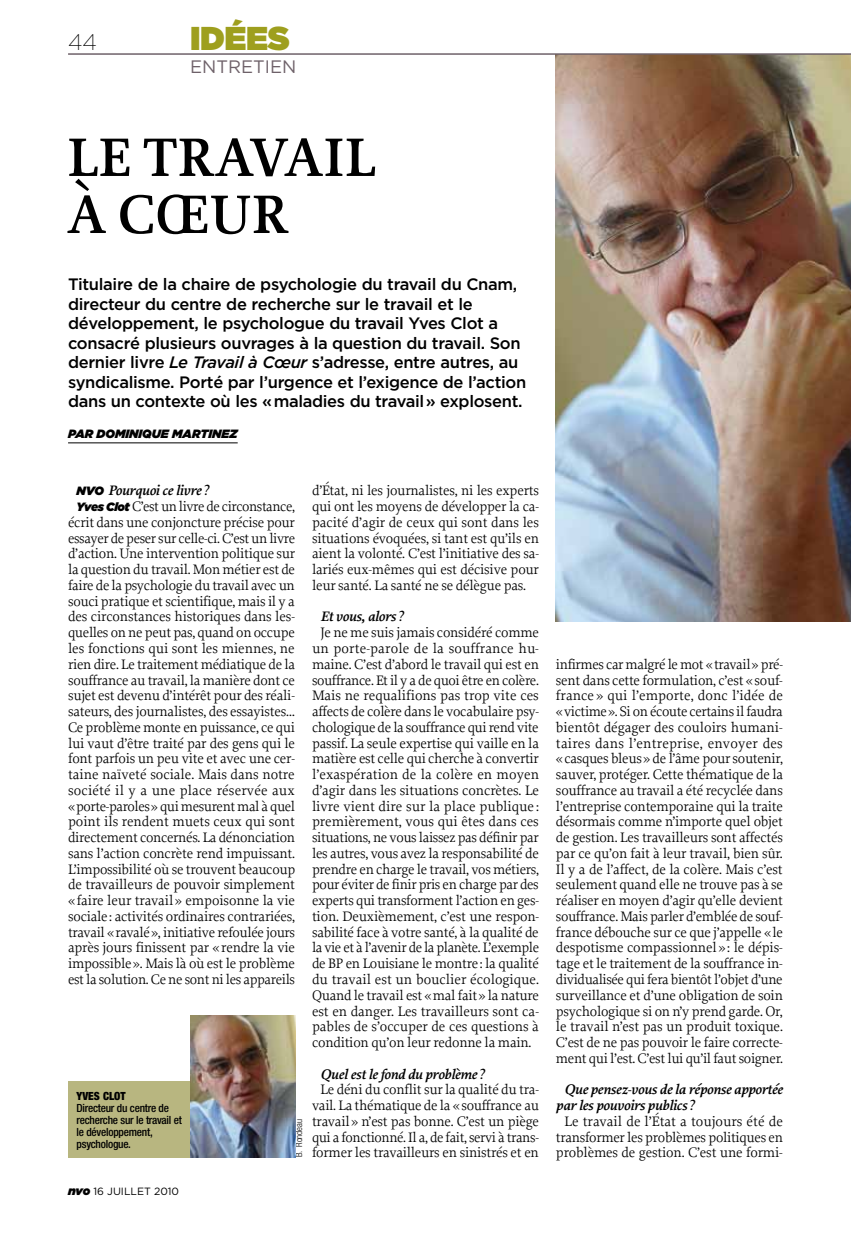
<style>
.page{position:relative;width:851px;height:1234px;background:#fff}
.page>*{position:absolute;margin:0;border:0;box-sizing:border-box;transform-origin:0 0}
.t1{font:600 57px/57px "Proforma";color:#000}
.t2{font:900 33px "Gotham";letter-spacing:-.01em;color:#9e9f1e}
.t3{font:200 22.5px "Gotham";color:#000}
.t4{font:18px "Gotham";color:#6e6169}
.t5{font:500 16.5px/19.5px "Gotham";letter-spacing:-.02em;color:#000}
.t6{font:14.4px/15.8px "Proforma";letter-spacing:-.015em;color:#000;text-align:center}
.t7{font:italic 600 14.4px/15.8px "Proforma";letter-spacing:-.015em;color:#000}
.t8{font:14.4px "Proforma";letter-spacing:.01em;color:#000}
.t9{font:italic 900 12px "Gotham";color:#000}
.t10{font:500 condensed 11.25px/12px "Helvetica Neue";letter-spacing:-.02em;color:#000}
.t11{font:900 condensed 11.25px "Helvetica Neue";color:#000}
.t12{font:10.5px "Gotham";color:#000}
.t13{font:300 condensed 9px "Helvetica Neue";letter-spacing:-.01em;color:#000}
.s1{font-style:italic}
.s2{font-family:"Gotham";font-weight:900;font-size:12px}
.s3{font-family:"Gotham";font-weight:900;font-style:italic;font-size:12px}
.s4{font-weight:900;font-style:italic;font-size:12px}
</style>
<div class="page">
<hr style="left:68px;top:442px;width:170px;height:1px;background:#000">
<img style="left:555px;top:55px;width:295px;height:566px">
<div style="left:68px;top:1080px;width:126px;height:77px;background:#b8b680"></div>
<img style="left:190px;top:1015px;width:105px;height:142px">
<hr style="left:68px;top:53px;width:782px;height:2px;background:#6e6169">
<h3 class="t3" style="left:68px;top:30px;width:30px">44</h3>
<h2 class="t2" style="left:190px;top:19px;width:101px">IDÉES</h2>
<p class="t4" style="left:190px;top:57px;width:108px">ENTRETIEN</p>
<h1 class="t1" style="left:67px;top:129px;width:307px">LE TRAVAIL<br>À CŒUR</h1>
<p class="t5" style="left:68px;top:274px;width:459px">Titulaire de la chaire de psychologie du travail du Cnam, directeur du centre de recherche sur le travail et le développement, le psychologue du travail Yves Clot a consacré plusieurs ouvrages à la question du travail. Son dernier livre <span class="s1">Le Travail à Cœur</span> s’adresse, entre autres, au syndicalisme. Porté par l’urgence et l’exigence de l’action dans un contexte où les «maladies du travail» explosent.</p>
<p class="t9" style="left:68px;top:427px;width:171px">PAR DOMINIQUE MARTINEZ</p>
<p class="t7" style="left:77px;top:482px;width:133px"><span class="s2">NVO</span> Pourquoi ce livre?</p>
<p class="t6" style="left:77px;top:498px;width:220px"><span class="s3">YVES CLOT</span> C’est un livre de circonstance,</p>
<p class="t6" style="left:68px;top:514px;width:228px">écrit dans une conjoncture précise pour</p>
<p class="t6" style="left:68px;top:529px;width:228px">essayer de peser sur celle-ci. C’est un livre</p>
<p class="t6" style="left:68px;top:545px;width:228px">d’action. Une intervention politique sur</p>
<p class="t6" style="left:68px;top:561px;width:228px">la question du travail. Mon métier est de</p>
<p class="t6" style="left:68px;top:577px;width:228px">faire de la psychologie du travail avec un</p>
<p class="t6" style="left:68px;top:592px;width:228px">souci pratique et scientifique, mais il y a</p>
<p class="t6" style="left:68px;top:608px;width:228px">des circonstances historiques dans les-</p>
<p class="t6" style="left:68px;top:624px;width:228px">quelles on ne peut pas, quand on occupe</p>
<p class="t6" style="left:68px;top:640px;width:228px">les fonctions qui sont les miennes, ne</p>
<p class="t6" style="left:68px;top:655px;width:228px">rien dire. Le traitement médiatique de la</p>
<p class="t6" style="left:68px;top:671px;width:228px">souffrance au travail, la manière dont ce</p>
<p class="t6" style="left:68px;top:687px;width:228px">sujet est devenu d’intérêt pour des réali-</p>
<p class="t6" style="left:68px;top:703px;width:228px">sateurs, des journalistes, des essayistes…</p>
<p class="t6" style="left:68px;top:718px;width:228px">Ce problème monte en puissance, ce qui</p>
<p class="t6" style="left:68px;top:734px;width:228px">lui vaut d’être traité par des gens qui le</p>
<p class="t6" style="left:68px;top:750px;width:228px">font parfois un peu vite et avec une cer-</p>
<p class="t6" style="left:68px;top:766px;width:228px">taine naïveté sociale. Mais dans notre</p>
<p class="t8" style="left:68px;top:781px;width:228px">société il y a une place réservée aux</p>
<p class="t6" style="left:68px;top:797px;width:228px">«porte-paroles» qui mesurent mal à quel</p>
<p class="t6" style="left:68px;top:813px;width:228px">point ils rendent muets ceux qui sont</p>
<p class="t6" style="left:68px;top:829px;width:228px">directement concernés. La dénonciation</p>
<p class="t6" style="left:68px;top:844px;width:228px">sans l’action concrète rend impuissant.</p>
<p class="t6" style="left:68px;top:860px;width:228px">L’impossibilité où se trouvent beaucoup</p>
<p class="t6" style="left:68px;top:876px;width:228px">de travailleurs de pouvoir simplement</p>
<p class="t6" style="left:68px;top:892px;width:228px">«faire leur travail» empoisonne la vie</p>
<p class="t6" style="left:68px;top:907px;width:228px">sociale: activités ordinaires contrariées,</p>
<p class="t6" style="left:68px;top:923px;width:228px">travail «ravalé», initiative refoulée jours</p>
<p class="t6" style="left:68px;top:939px;width:228px">après jours finissent par «rendre la vie</p>
<p class="t6" style="left:68px;top:955px;width:228px">impossible». Mais là où est le problème</p>
<p class="t6" style="left:68px;top:970px;width:228px">est la solution. Ce ne sont ni les appareils</p>
<p class="t11" style="left:77px;top:1088px;width:51px">YVES CLOT</p>
<p class="t10" style="left:77px;top:1101px;width:107px">Directeur du centre de recherche sur le travail et le développement, psychologue.</p>
<p class="t13" style="left:294px;top:1157px;width:39px;rotate:-90deg">B. Rondeau</p>
<p class="t6" style="left:312px;top:482px;width:228px;text-align:justify">d’État, ni les journalistes, ni les experts qui ont les moyens de développer la ca&shy;pacité d’agir de ceux qui sont dans les situations évoquées, si tant est qu’ils en aient la volonté. C’est l’initiative des sa&shy;lariés eux-mêmes qui est décisive pour leur santé. La santé ne se délègue pas.</p>
<p class="t7" style="left:320px;top:608px;width:84px">Et vous, alors?</p>
<p class="t6" style="left:312px;top:624px;width:228px">Je ne me suis jamais considéré comme un porte-parole de la souffrance hu&shy;maine. C’est d’abord le travail qui est en souffrance. Et il y a de quoi être en colère.<br>Mais ne requalifions pas trop vite ces affects de colère dans le vocabulaire psy&shy;chologique de la souffrance qui rend vite passif. La seule expertise qui vaille en la matière est celle qui cherche à convertir l’exaspération de la colère en moyen d’agir dans les situations concrètes. Le livre vient dire sur la place publique : premièrement, vous qui êtes dans ces situations, ne vous laissez pas définir par les autres, vous avez la responsabilité de prendre en charge le travail, vos métiers, pour éviter de finir pris en charge par des experts qui transforment l’action en ges&shy;tion. Deuxièmement, c’est une respon&shy;sabilité face à votre santé, à la qualité de la vie et à l’avenir de la planète. L’exemple de BP en Louisiane le montre: la qualité du travail est un bouclier écologique.<br>Quand le travail est «mal fait» la nature est en danger. Les travailleurs sont ca&shy;pables de s’occuper de ces questions à condition qu’on leur redonne la main.</p>
<p class="t7" style="left:320px;top:1065px;width:165px">Quel est le fond du problème?</p>
<p class="t6" style="left:312px;top:1081px;width:228px">Le déni du conflit sur la qualité du tra&shy;vail. La thématique de la «souffrance au travail» n’est pas bonne. C’est un piège qui a fonctionné. Il a, de fait, servi à trans&shy;former les travailleurs en sinistrés et en</p>
<p class="t12" style="left:68px;top:1184px;width:112px"><span class="s4">NVO</span> 16 JUILLET 2010</p>
<p class="t6" style="left:556px;top:655px;width:228px;text-align:justify">infirmes car malgré le mot «travail» pré&shy;sent dans cette formulation, c’est «souf&shy;france » qui l’emporte, donc l’idée de «victime». Si on écoute certains il faudra bientôt dégager des couloirs humani&shy;taires dans l’entreprise, envoyer des «casques bleus» de l’âme pour soutenir, sauver, protéger. Cette thématique de la souffrance au travail a été recyclée dans l’entreprise contemporaine qui la traite désormais comme n’importe quel objet de gestion. Les travailleurs sont affectés par ce qu’on fait à leur travail, bien sûr.<br>Il y a de l’affect, de la colère. Mais c’est seulement quand elle ne trouve pas à se réaliser en moyen d’agir qu’elle devient souffrance. Mais parler d’emblée de souf&shy;france débouche sur ce que j’appelle «le despotisme compassionnel»: le dépis&shy;tage et le traitement de la souffrance in&shy;dividualisée qui fera bientôt l’objet d’une surveillance et d’une obligation de soin psychologique si on n’y prend garde. Or, le travail n’est pas un produit toxique.<br>C’est de ne pas pouvoir le faire correcte&shy;ment qui l’est. C’est lui qu’il faut soigner.</p>
<p class="t7" style="left:556px;top:1081px;width:228px;text-indent:9px">Que pensez-vous de la réponse apportée par les pouvoirs publics?</p>
<p class="t6" style="left:556px;top:1112px;width:228px">Le travail de l’État a toujours été de transformer les problèmes politiques en</p>
<p class="t6" style="left:556px;top:1144px;width:228px">problèmes de gestion. C’est une formi-</p>
</div>
